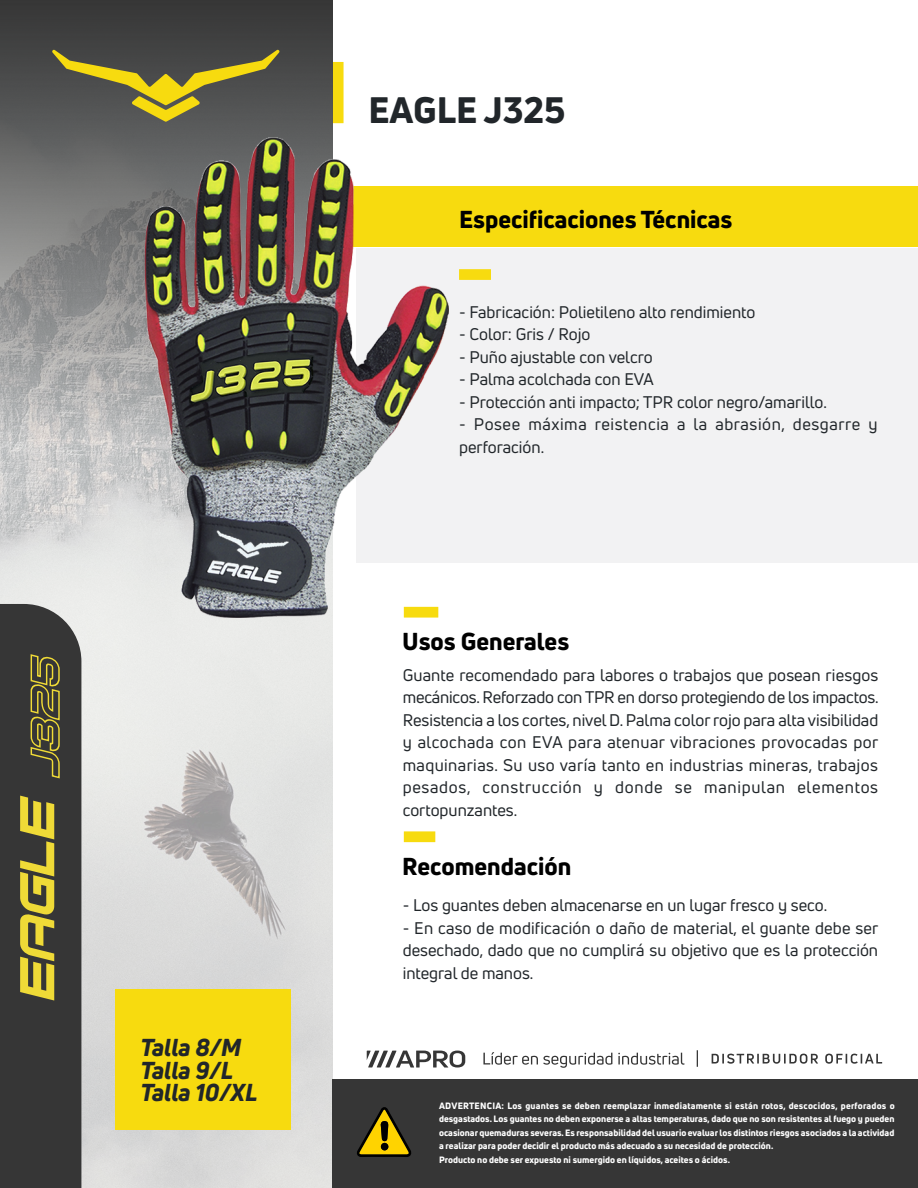
<style>
.page{position:relative;width:918px;height:1188px;background:#fff}
.page>*{position:absolute;margin:0;border:0;box-sizing:border-box;transform-origin:0 0}
.t1{font:800 36px "Uni Neue";color:#21262a}
.t2{font:800 24px "Uni Neue";color:#000}
.t3{font:italic 800 24px/44.5px "Uni Neue";color:#21262a}
.t4{font:16.5px/22.5px "Uni Neue";color:#21262a;text-align:justify}
.t5{font:16.5px/22.5px "Uni Neue";letter-spacing:.035em;color:#21262a}
.t6{font:800 9px/13.5px "Uni Neue";color:#fff}
</style>
<div class="page">
<div style="left:357px;top:248px;width:561px;height:315px;background:#f2f2f3"></div>
<div style="left:334px;top:186px;width:584px;height:61px;background:#f7db0f"></div>
<img style="left:0;top:0;width:333px;height:1188px">
<div style="left:0;top:604px;width:81px;height:584px;background:#363636"></div>
<svg style="left:20px;top:796px;width:34px;height:205px;background:#9f9336"></svg>
<div style="left:333px;top:62px;width:11px;height:61px;background:#f7db0f"></div>
<div style="left:459px;top:269px;width:32px;height:11px;background:#f7db0f"></div>
<div style="left:404px;top:831px;width:31px;height:11px;background:#f7db0f"></div>
<div style="left:333px;top:1079px;width:585px;height:109px;background:#363636"></div>
<svg style="left:357px;top:1107px;width:54px;height:50px"></svg>
<div style="left:381px;top:1143px;width:7px;height:7px;background:#000;border-radius:50%"></div>
<svg style="left:367px;top:1051px;width:98px;height:17px"></svg>
<svg style="left:483px;top:1052px;width:129px;height:16px"></svg>
<svg style="left:618px;top:1053px;width:66px;height:12px"></svg>
<svg style="left:697px;top:1050px;width:1px;height:17px"></svg>
<svg style="left:712px;top:1054px;width:106px;height:10px"></svg>
<svg style="left:825px;top:1054px;width:57px;height:10px"></svg>
<svg style="left:0;top:1px;width:333px;height:444px;background:#747474"></svg>
<svg style="left:52px;top:50px;width:227px;height:72px;background:#726c40"></svg>
<div style="left:115px;top:989px;width:175px;height:140px;background:#f7db0f"></div>
<svg style="left:30px;top:652px;width:221px;height:127px;background:#c4c4bd"></svg>
<img style="left:142px;top:135px;width:307px;height:486px">
<h2 class="t3" style="left:141px;top:1025px;width:118px">Talla 8/M<br>Talla 10/XL</h2>
<h2 class="t3" style="left:141px;top:1048px;width:94px">Talla 9/L</h2>
<h1 class="t1" style="left:368px;top:85px;width:199px">EAGLE J325</h1>
<h2 class="t2" style="left:459px;top:203px;width:275px">Especificaciones Técnicas</h2>
<p class="t4" style="left:459px;top:300px;width:298px">- Fabricación: Polietileno alto rendimiento</p>
<p class="t4" style="left:459px;top:323px;width:133px">- Color: Gris / Rojo</p>
<p class="t4" style="left:459px;top:345px;width:195px">- Puño ajustable con velcro</p>
<p class="t4" style="left:459px;top:368px;width:196px">- Palma acolchada con EVA</p>
<p class="t4" style="left:459px;top:390px;width:369px">- Protección anti impacto; TPR color negro/amarillo.</p>
<p class="t5" style="left:459px;top:413px;width:420px">- Posee máxima reistencia a la abrasión, desgarre y perforación.</p>
<h2 class="t2" style="left:402px;top:626px;width:168px">Usos Generales</h2>
<p class="t4" style="left:403px;top:663px;width:477px">Guante recomendado para labores o trabajos que posean riesgos mecánicos. Reforzado con TPR en dorso protegiendo de los impactos.<br>Resistencia a los cortes, nivel D. Palma color rojo para alta visibilidad y alcochada con EVA para atenuar vibraciones provocadas por maquinarias. Su uso varía tanto en industrias mineras, trabajos pesados, construcción y donde se manipulan elementos cortopunzantes.</p>
<h2 class="t2" style="left:402px;top:850px;width:171px">Recomendación</h2>
<p class="t4" style="left:403px;top:894px;width:426px">- Los guantes deben almacenarse en un lugar fresco y seco.</p>
<p class="t4" style="left:403px;top:916px;width:477px">- En caso de modificación o daño de material, el guante debe ser desechado, dado que no cumplirá su objetivo que es la protección integral de manos.</p>
<p class="t6" style="left:439px;top:1098px;width:457px">ADVERTENCIA: Los guantes se deben reemplazar inmediatamente si están rotos, descocidos, perforados o desgastados. Los guantes no deben exponerse a altas temperaturas, dado que no son resistentes al fuego y pueden ocasionar quemaduras severas. Es responsabilidad del usuario evaluar los distintos riesgos asociados a la actividad a realizar para poder decidir el producto más adecuado a su necesidad de protección.<br>Producto no debe ser expuesto ni sumergido en líquidos, aceites o ácidos.</p>
</div>
